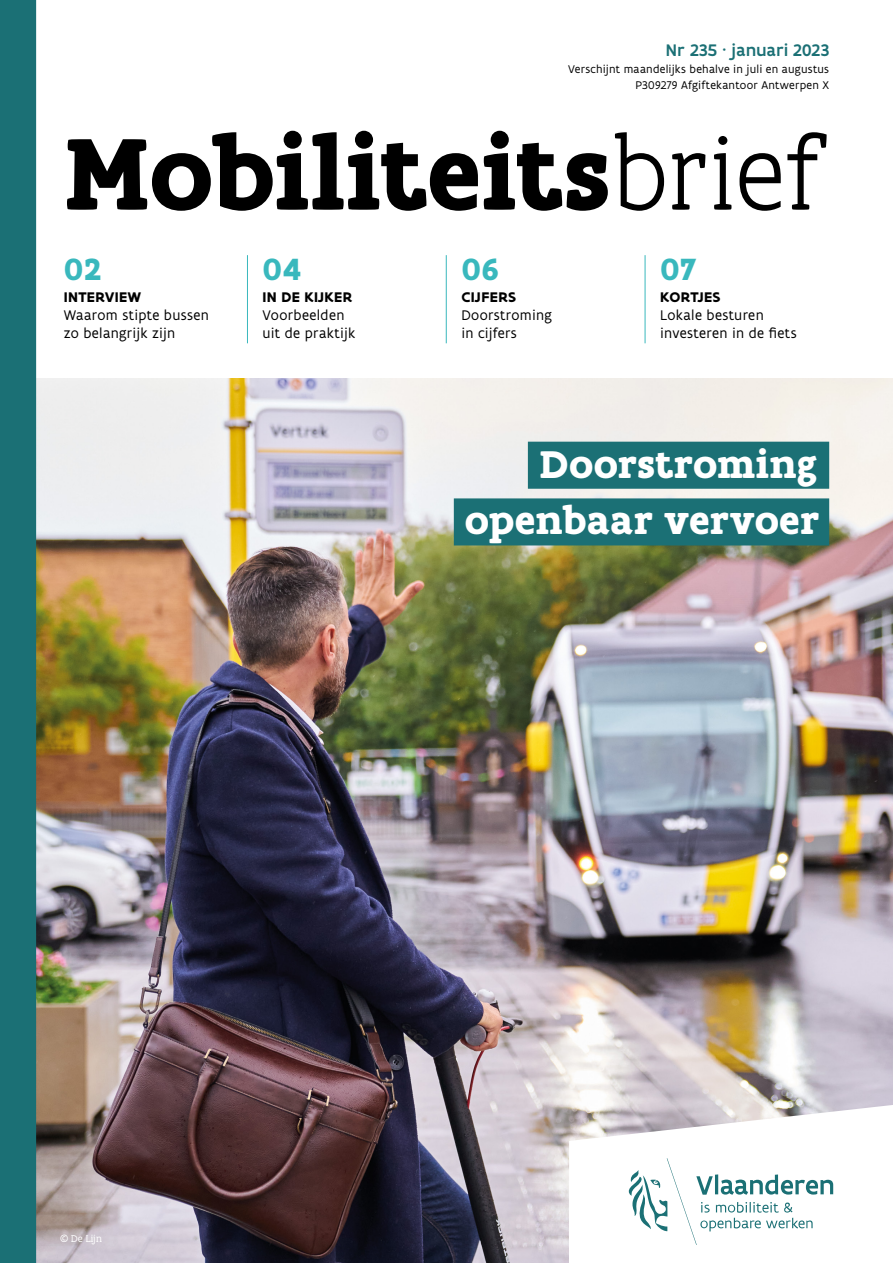
<style>
.page{position:relative;width:893px;height:1263px;background:#fff}
.page>*{position:absolute;margin:0;border:0;box-sizing:border-box;transform-origin:0 0}
.t1{font:700 109.5px "Flanders Art Serif";letter-spacing:-.005em;color:#000}
.t2{font:700 41.55px/56.7px "Flanders Art Serif";letter-spacing:.01em;color:#fff;text-align:right}
.t3{font:700 33px "Flanders Art Serif";letter-spacing:.005em;color:#39b8bd}
.t4{font:500 18px "Flanders Art Sans";letter-spacing:.02em;color:#1b7075}
.t5{font:15px/18px "Flanders Art Sans";letter-spacing:.02em;color:#000}
.t6{font:700 15px "Flanders Art Sans";letter-spacing:.02em;color:#000}
.t7{font:12px/16.5px "Flanders Art Sans";letter-spacing:.015em;color:#000;text-align:right}
.t8{font:10.5px "Flanders Art Serif";color:#fff}
.s1{font-weight:300}
</style>
<div class="page">
<img style="left:36px;top:378px;width:857px;height:885px">
<svg style="left:569px;top:1103px;width:324px;height:160px"></svg>
<div style="left:528px;top:442px;width:301px;height:47px;background:#1b7075"></div>
<div style="left:454px;top:498px;width:375px;height:47px;background:#1b7075"></div>
<div style="left:0;top:0;width:36px;height:1263px;background:#1b7075"></div>
<hr style="left:247px;top:255px;width:1px;height:88px;background:#39b8bd">
<hr style="left:446px;top:255px;width:1px;height:88px;background:#39b8bd">
<hr style="left:645px;top:255px;width:1px;height:88px;background:#39b8bd">
<svg style="left:629px;top:1158px;width:204px;height:87px"></svg>
<p class="t4" style="left:666px;top:39px;width:165px">Nr 235 · januari 2023</p>
<p class="t7" style="left:568px;top:60px;width:263px">Verschijnt maandelijks behalve in juli en augustus<br>P309279 Afgiftekantoor Antwerpen X</p>
<h1 class="t1" style="left:64px;top:105px;width:759px">Mobiliteits<span class="s1">brief</span></h1>
<h3 class="t3" style="left:64px;top:248px;width:39px">02</h3>
<p class="t6" style="left:64px;top:288px;width:79px">INTERVIEW</p>
<p class="t5" style="left:64px;top:306px;width:147px">Waarom stipte bussen zo belangrijk zijn</p>
<h3 class="t3" style="left:263px;top:248px;width:40px">04</h3>
<p class="t6" style="left:263px;top:288px;width:91px">IN DE KIJKER</p>
<p class="t5" style="left:263px;top:306px;width:94px">Voorbeelden uit de praktijk</p>
<h3 class="t3" style="left:461px;top:248px;width:39px">06</h3>
<p class="t6" style="left:461px;top:288px;width:56px">CIJFERS</p>
<p class="t5" style="left:461px;top:306px;width:92px">Doorstroming in cijfers</p>
<h3 class="t3" style="left:660px;top:248px;width:38px">07</h3>
<p class="t6" style="left:660px;top:288px;width:62px">KORTJES</p>
<p class="t5" style="left:660px;top:306px;width:138px">Lokale besturen investeren in de fiets</p>
<h2 class="t2" style="left:465px;top:436px;width:356px">Doorstroming openbaar vervoer</h2>
<p class="t8" style="left:60px;top:1232px;width:43px">© De Lijn</p>
</div>
